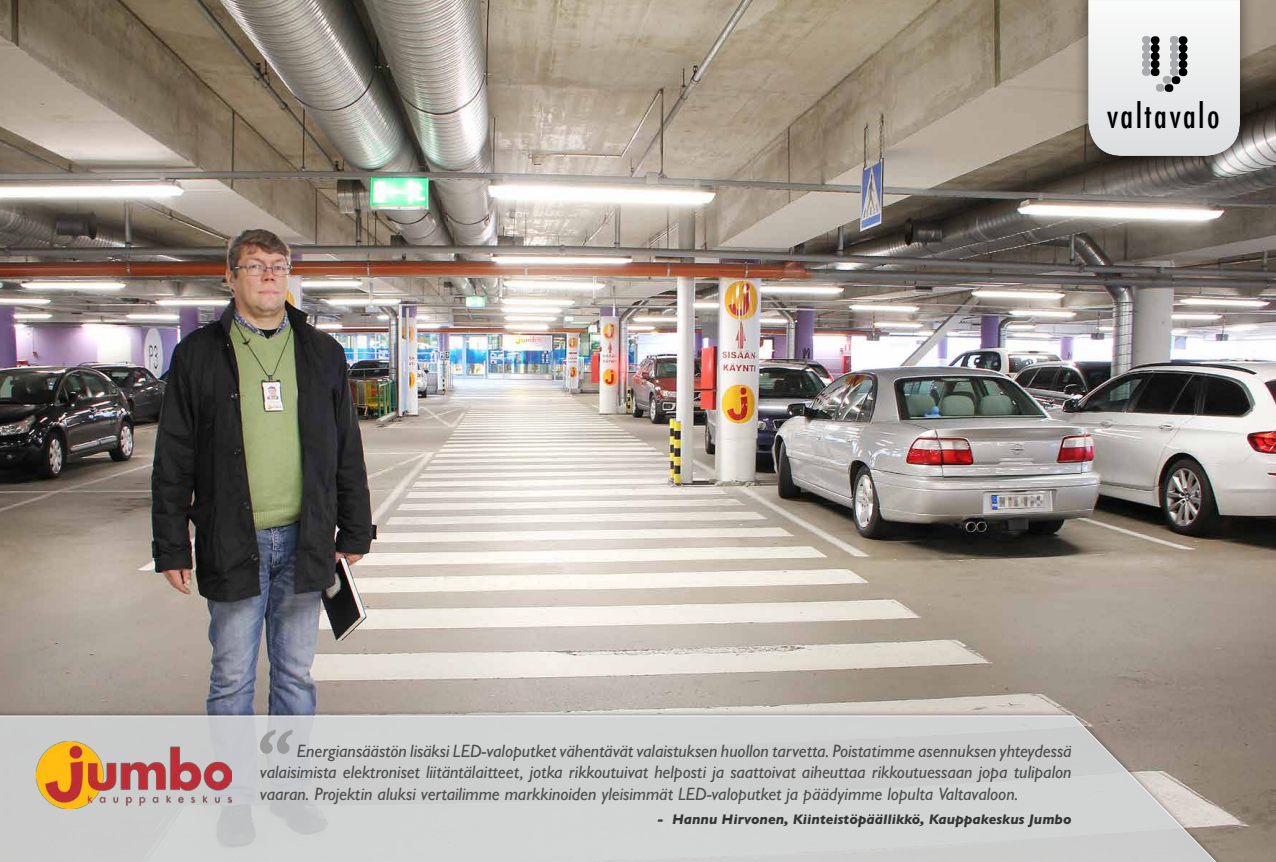
<style>
.page{position:relative;width:1276px;height:862px;background:#fff}
.page>*{position:absolute;margin:0;border:0;box-sizing:border-box;transform-origin:0 0}
.t1{font:500 condensed 32.5px "Futura";letter-spacing:.075em;color:#000}
.t2{font:italic 500 18px/21.6px "Gill Sans MT Pro";color:#4d4d4d;text-align:justify}
.t3{font:italic 800 14px "Gill Sans MT Pro";color:#333}
</style>
<div class="page">
<img style="left:0;top:0;width:1276px;height:862px">
<div style="left:1072px;top:0;width:183px;height:171px;background:#000;opacity:.45"></div>
<svg style="left:1088px;top:0;width:152px;height:156px"></svg>
<div style="left:0;top:709px;width:1230px;height:153px;background:#000;opacity:.55"></div>
<svg style="left:0;top:715px;width:1226px;height:147px;background:#cbcbca"></svg>
<svg style="left:260px;top:729px;width:33px;height:25px"></svg>
<img style="left:36px;top:741px;width:195px;height:67px">
<h1 class="t1" style="left:1107px;top:98px;width:114px">valtavalo</h1>
<p class="t2" style="left:260px;top:742px;width:813px;text-indent:37px">Energiansäästön lisäksi LED-valoputket vähentävät valaistuksen huollon tarvetta. Poistatimme asennuksen yhteydessä valaisimista elektroniset liitäntälaitteet, jotka rikkoutuivat helposti ja saattoivat aiheuttaa rikkoutuessaan jopa tulipalon vaaran. Projektin aluksi vertailimme markkinoiden yleisimmät LED-valoputket ja päädyimme lopulta Valtavaloon.</p>
<p class="t3" style="left:657px;top:814px;width:416px">- Hannu Hirvonen, Kiinteistöpäällikkö, Kauppakeskus Jumbo</p>
</div>
